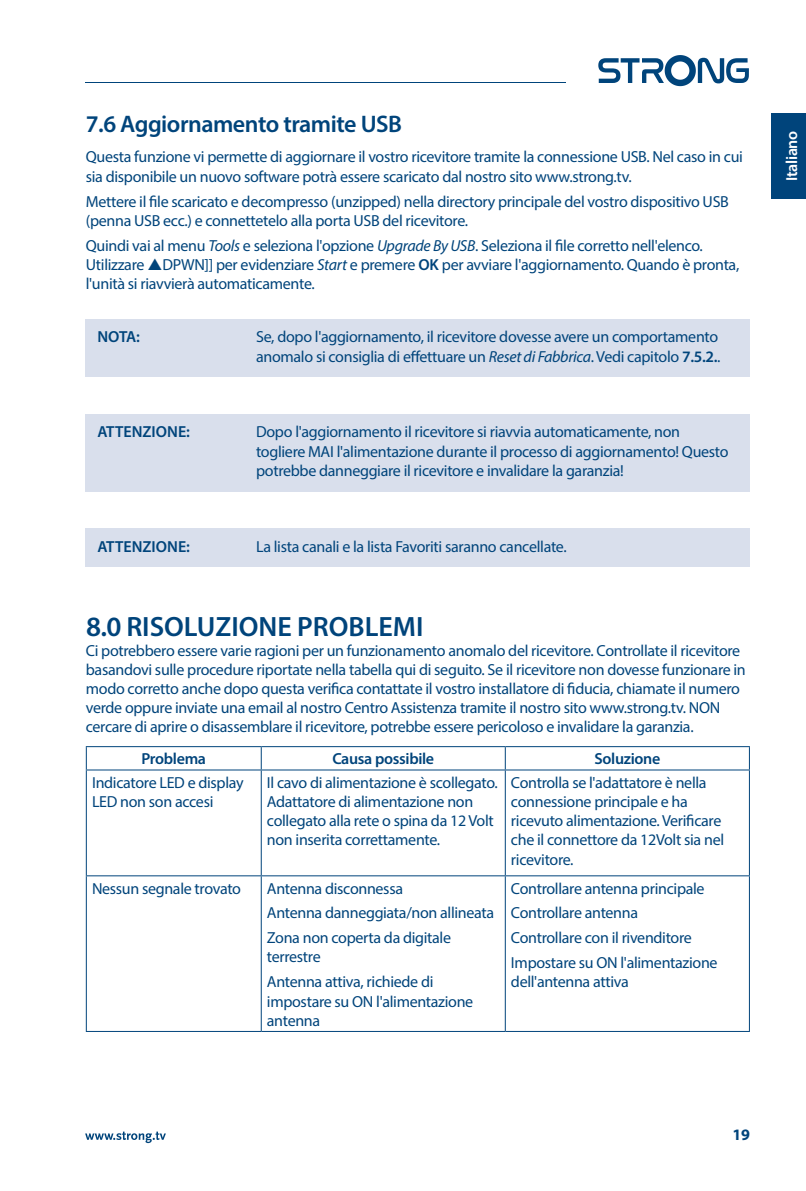
<style>
.page{position:relative;width:806px;height:1191px;background:#fff}
.page>*{position:absolute;margin:0;border:0;box-sizing:border-box;transform-origin:0 0}
.t1{font:600 28px "Myriad Pro";color:#00447b}
.t2{font:600 24px "Myriad Pro";letter-spacing:-.02em;color:#00447b}
.t3{font:16px/19.2px "Myriad Pro";letter-spacing:-.02em;color:#00447b}
.t4{font:600 16px "Myriad Pro";letter-spacing:-.02em;color:#00447b}
.t5{font:600 16px "Myriad Pro";color:#00447b}
.t6{font:600 16px "Myriad Pro";letter-spacing:-.02em;color:#fff}
.t7{font:700 16px "Myriad Pro";color:#00447b}
.s1{font-style:italic}
.s2{font-weight:600}
</style>
<div class="page">
<div style="left:86px;top:319px;width:663px;height:58px;background:#d9dfec"></div>
<div style="left:86px;top:414px;width:663px;height:77px;background:#d9dfec"></div>
<div style="left:86px;top:528px;width:663px;height:39px;background:#d9dfec"></div>
<hr style="left:86px;top:746px;width:175px;height:1px;background:#00447b">
<svg style="left:86px;top:747px;width:1px;height:22px"></svg>
<hr style="left:261px;top:746px;width:244px;height:1px;background:#00447b">
<svg style="left:260px;top:747px;width:1px;height:22px"></svg>
<hr style="left:505px;top:746px;width:244px;height:1px;background:#00447b">
<svg style="left:504px;top:747px;width:1px;height:22px"></svg>
<svg style="left:748px;top:747px;width:1px;height:22px"></svg>
<hr style="left:86px;top:769px;width:175px;height:1px;background:#00447b">
<hr style="left:86px;top:770px;width:1px;height:105px;background:#00447b">
<hr style="left:261px;top:769px;width:244px;height:1px;background:#00447b">
<hr style="left:260px;top:770px;width:1px;height:105px;background:#00447b">
<hr style="left:505px;top:769px;width:244px;height:1px;background:#00447b">
<hr style="left:504px;top:770px;width:1px;height:105px;background:#00447b">
<hr style="left:748px;top:770px;width:1px;height:105px;background:#00447b">
<hr style="left:86px;top:875px;width:175px;height:1px;background:#00447b">
<hr style="left:86px;top:876px;width:1px;height:155px;background:#00447b">
<hr style="left:261px;top:875px;width:244px;height:1px;background:#00447b">
<hr style="left:260px;top:876px;width:1px;height:155px;background:#00447b">
<hr style="left:505px;top:875px;width:244px;height:1px;background:#00447b">
<hr style="left:504px;top:876px;width:1px;height:155px;background:#00447b">
<hr style="left:748px;top:876px;width:1px;height:155px;background:#00447b">
<hr style="left:86px;top:1031px;width:175px;height:1px;background:#00447b">
<hr style="left:261px;top:1031px;width:244px;height:1px;background:#00447b">
<hr style="left:505px;top:1031px;width:244px;height:1px;background:#00447b">
<svg style="left:85px;top:1131px;width:81px;height:12px"></svg>
<hr style="left:85px;top:82px;width:480px;height:1px;background:#00447b">
<svg style="left:598px;top:55px;width:150px;height:31px"></svg>
<div style="left:771px;top:113px;width:34px;height:85px;background:#00447b"></div>
<h2 class="t2" style="left:86px;top:109px;width:317px">7.6 Aggiornamento tramite USB</h2>
<p class="t3" style="left:86px;top:147px;width:658px">Questa funzione vi permette di aggiornare il vostro ricevitore tramite la connessione USB. Nel caso in cui sia disponibile un nuovo software potrà essere scaricato dal nostro sito www.strong.tv.</p>
<p class="t3" style="left:86px;top:191px;width:644px">Mettere il file scaricato e decompresso (unzipped) nella directory principale del vostro dispositivo USB (penna USB ecc.) e connettetelo alla porta USB del ricevitore.</p>
<p class="t3" style="left:86px;top:235px;width:654px">Quindi vai al menu <span class="s1">Tools</span> e seleziona l'opzione <span class="s1">Upgrade By USB</span>. Seleziona il file corretto nell'elenco.<br>Utilizzare DPWN]] per evidenziare <span class="s1">Start</span> e premere <span class="s2">OK</span> per avviare l'aggiornamento. Quando è pronta, l'unità si riavvierà automaticamente.</p>
<p class="t4" style="left:97px;top:327px;width:44px">NOTA:</p>
<p class="t3" style="left:256px;top:327px;width:465px">Se, dopo l'aggiornamento, il ricevitore dovesse avere un comportamento anomalo si consiglia di effettuare un <span class="s1">Reset di Fabbrica</span>. Vedi capitolo <span class="s2">7.5.2.</span>.</p>
<p class="t5" style="left:97px;top:422px;width:94px">ATTENZIONE:</p>
<p class="t3" style="left:256px;top:422px;width:473px">Dopo l'aggiornamento il ricevitore si riavvia automaticamente, non togliere MAI l'alimentazione durante il processo di aggiornamento! Questo potrebbe danneggiare il ricevitore e invalidare la garanzia!</p>
<p class="t5" style="left:97px;top:536px;width:94px">ATTENZIONE:</p>
<p class="t3" style="left:256px;top:536px;width:312px">La lista canali e la lista Favoriti saranno cancellate.</p>
<h1 class="t1" style="left:86px;top:609px;width:339px">8.0 RISOLUZIONE PROBLEMI</h1>
<p class="t3" style="left:86px;top:640px;width:661px">Ci potrebbero essere varie ragioni per un funzionamento anomalo del ricevitore. Controllate il ricevitore basandovi sulle procedure riportate nella tabella qui di seguito. Se il ricevitore non dovesse funzionare in modo corretto anche dopo questa verifica contattate il vostro installatore di fiducia, chiamate il numero verde oppure inviate una email al nostro Centro Assistenza tramite il nostro sito www.strong.tv. NON cercare di aprire o disassemblare il ricevitore, potrebbe essere pericoloso e invalidare la garanzia.</p>
<p class="t4" style="left:141px;top:748px;width:66px">Problema</p>
<p class="t4" style="left:332px;top:748px;width:103px">Causa possibile</p>
<p class="t4" style="left:594px;top:748px;width:67px">Soluzione</p>
<p class="t3" style="left:92px;top:772px;width:153px">Indicatore LED e display<br>LED non son accesi</p>
<p class="t3" style="left:267px;top:772px;width:232px">Il cavo di alimentazione è scollegato.<br>Adattatore di alimentazione non collegato alla rete o spina da 12 Volt non inserita correttamente.</p>
<p class="t3" style="left:510px;top:772px;width:214px">Controlla se l'adattatore è nella connessione principale e ha ricevuto alimentazione. Verificare che il connettore da 12Volt sia nel ricevitore.</p>
<p class="t3" style="left:92px;top:878px;width:150px">Nessun segnale trovato</p>
<p class="t3" style="left:267px;top:875px;width:229px;line-height:24.8px">Antenna disconnessa<br>Antenna danneggiata/non allineata<br>Zona non coperta da digitale</p>
<p class="t3" style="left:267px;top:944px;width:168px;line-height:24.8px">terrestre<br>Antenna attiva, richiede di</p>
<p class="t3" style="left:267px;top:991px;width:208px">impostare su ON l'alimentazione antenna</p>
<p class="t3" style="left:510px;top:875px;width:208px;line-height:24.8px">Controllare antenna principale<br>Controllare antenna<br>Controllare con il rivenditore<br>Impostare su ON l'alimentazione</p>
<p class="t3" style="left:510px;top:972px;width:119px">dell'antenna attiva</p>
<p class="t6" style="left:781px;top:181px;width:52px;rotate:-90deg">Italiano</p>
<p class="t7" style="left:732px;top:1123px;width:19px">19</p>
</div>
